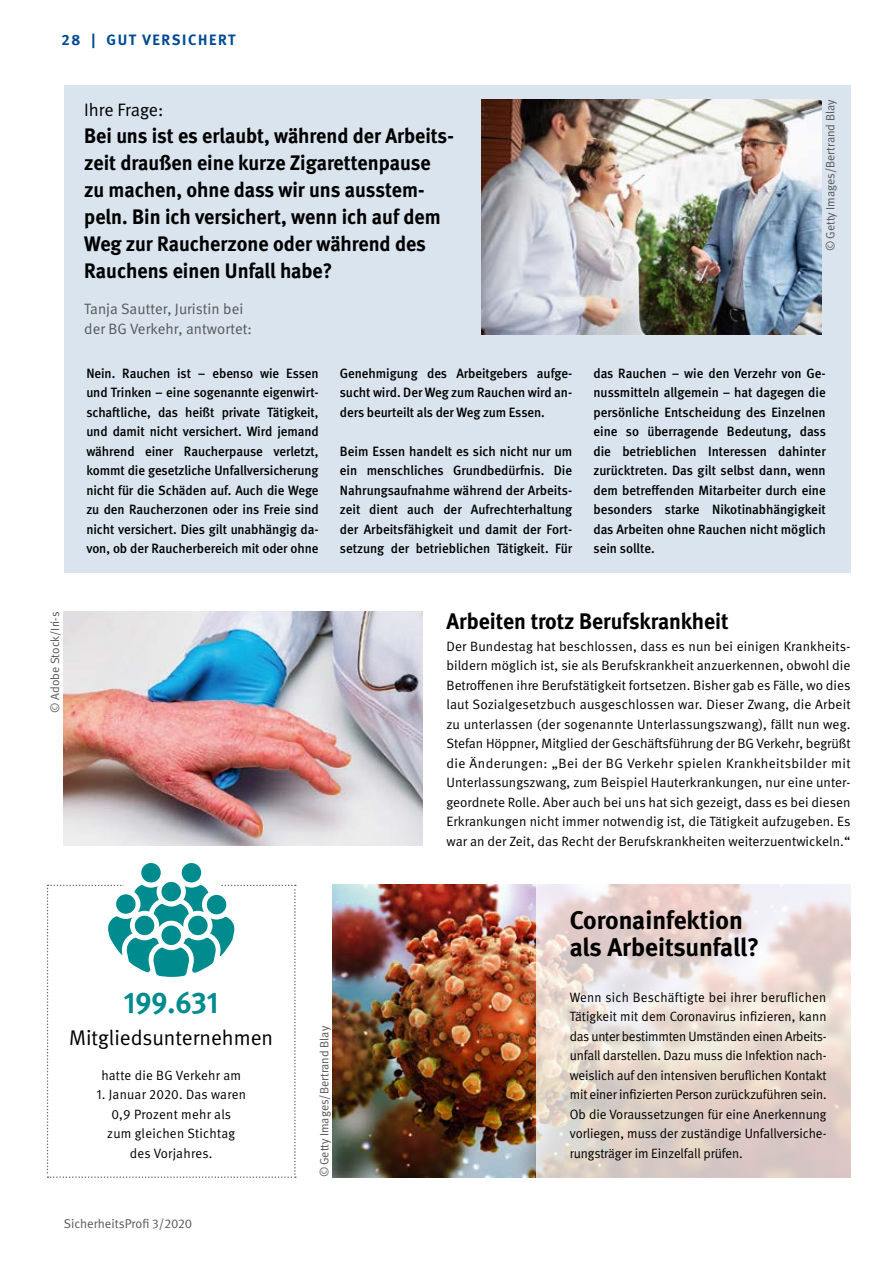
<style>
.page{position:relative;width:893px;height:1263px;background:#fff}
.page>*{position:absolute;margin:0;border:0;box-sizing:border-box;transform-origin:0 0}
.t1{font:700 30.15px "DGUV Meta";color:#008c8f;scale:.96 1}
.t2{font:700 25.5px/27px "DGUV Meta";color:#000}
.t3{font:700 22.5px "DGUV Meta";color:#000}
.t4{font:21.3px "DGUV Meta";color:#000}
.t5{font:700 21px/27px "DGUV Meta";color:#000;scale:.96 1}
.t6{font:18px "DGUV Meta";letter-spacing:-.005em;color:#000}
.t7{font:15px/19.5px "DGUV Meta";letter-spacing:.005em;color:#585757}
.t8{font:700 15px "DGUV Meta";letter-spacing:.11em;color:#004a93}
.t9{font:13.5px/19.5px "DGUV Meta";letter-spacing:.005em;color:#000;text-align:justify}
.t10{font:500 13.5px/19.5px "DGUV Meta";letter-spacing:-.005em;color:#000;text-align:justify}
.t11{font:12.75px "DGUV Meta";color:#585757}
.t12{font:12px "DGUV Meta";color:#585757}
</style>
<div class="page">
<div style="left:64px;top:85px;width:786px;height:488px;background:#d9e4ee"></div>
<img style="left:481px;top:100px;width:340px;height:234px">
<img style="left:64px;top:612px;width:359px;height:234px">
<img style="left:333px;top:885px;width:203px;height:292px">
<svg style="left:536px;top:884px;width:315px;height:294px;background:#e6d8d1"></svg>
<svg style="left:47px;top:863px;width:249px;height:315px"></svg>
<p class="t8" style="left:62px;top:31px;width:175px">28 | GUT VERSICHERT</p>
<h3 class="t6" style="left:84px;top:99px;width:81px">Ihre Frage:</h3>
<h3 class="t5" style="left:84px;top:122px;width:386px">Bei uns ist es erlaubt, während der Arbeits&shy;zeit draußen eine kurze Zigarettenpause zu machen, ohne dass wir uns ausstem&shy;peln. Bin ich versichert, wenn ich auf dem Weg zur Raucherzone oder während des Rauchens einen Unfall habe?</h3>
<p class="t7" style="left:84px;top:299px;width:169px">Tanja Sautter, Juristin bei der BG Verkehr, antwortet:</p>
<p class="t10" style="left:86px;top:364px;width:234px">Nein. Rauchen ist – ebenso wie Essen und Trinken – eine sogenannte eigenwirt&shy;schaftliche, das heißt private Tätigkeit, und damit nicht versichert. Wird jemand während einer Raucherpause verletzt, kommt die gesetzliche Unfallversicherung nicht für die Schäden auf. Auch die Wege zu den Raucherzonen oder ins Freie sind nicht versichert. Dies gilt unabhängig da&shy;von, ob der Raucherbereich mit oder ohne</p>
<p class="t10" style="left:340px;top:364px;width:234px">Genehmigung des Arbeitgebers aufge&shy;sucht wird. Der Weg zum Rauchen wird an&shy;ders beurteilt als der Weg zum Essen.</p>
<p class="t10" style="left:340px;top:442px;width:234px">Beim Essen handelt es sich nicht nur um ein menschliches Grundbedürfnis. Die Nahrungsaufnahme während der Arbeits&shy;zeit dient auch der Aufrechterhaltung der Arbeitsfähigkeit und damit der Fort&shy;setzung der betrieblichen Tätigkeit. Für</p>
<p class="t12" style="left:823px;top:251px;width:152px;rotate:-90deg">©Getty Images/Bertrand Blay</p>
<p class="t10" style="left:593px;top:364px;width:234px">das Rauchen – wie den Verzehr von Ge&shy;nussmitteln allgemein – hat dagegen die persönliche Entscheidung des Einzelnen eine so überragende Bedeutung, dass die betrieblichen Interessen dahinter zurücktreten. Das gilt selbst dann, wenn dem betreffenden Mitarbeiter durch eine besonders starke Nikotinabhängigkeit das Arbeiten ohne Rauchen nicht möglich sein sollte.</p>
<p class="t12" style="left:48px;top:712px;width:103px;rotate:-90deg">© Adobe Stock/Iri-s</p>
<h3 class="t3" style="left:446px;top:607px;width:284px">Arbeiten trotz Berufskrankheit</h3>
<p class="t9" style="left:446px;top:636px;width:406px">Der Bundestag hat beschlossen, dass es nun bei einigen Krankheits&shy;bildern möglich ist, sie als Berufskrankheit anzuerkennen, obwohl die Betroffenen ihre Berufstätigkeit fortsetzen. Bisher gab es Fälle, wo dies laut Sozialgesetzbuch ausgeschlossen war. Dieser Zwang, die Arbeit zu unterlassen (der sogenannte Unterlassungszwang), fällt nun weg.<br>Stefan Höppner, Mitglied der Geschäftsführung der BG Verkehr, begrüßt die Änderungen: „Bei der BG Verkehr spielen Krankheitsbilder mit Unterlassungszwang, zum Beispiel Hauterkrankungen, nur eine unter&shy;geordnete Rolle. Aber auch bei uns hat sich gezeigt, dass es bei diesen Erkrankungen nicht immer notwendig ist, die Tätigkeit aufzugeben. Es war an der Zeit, das Recht der Berufskrankheiten weiterzuentwickeln.“</p>
<h1 class="t1" style="left:124px;top:985px;width:100px">199.631</h1>
<h3 class="t4" style="left:69px;top:1025px;width:206px">Mitgliedsunternehmen</h3>
<p class="t9" style="left:101px;top:1065px;width:141px">hatte die BG Verkehr am</p>
<p class="t9" style="left:96px;top:1085px;width:151px;text-align:center">1. Januar 2020. Das waren<br>0,9 Prozent mehr als<br>zum gleichen Stichtag des Vorjahres.</p>
<p class="t11" style="left:64px;top:1216px;width:130px">SicherheitsProfi 3/2020</p>
<p class="t12" style="left:317px;top:1177px;width:152px;rotate:-90deg">©Getty Images/Bertrand Blay</p>
<h2 class="t2" style="left:570px;top:908px;width:191px">Coronainfektion als Arbeitsunfall?</h2>
<p class="t9" style="left:570px;top:987px;width:258px">Wenn sich Beschäftigte bei ihrer beruflichen Tätigkeit mit dem Coronavirus infizieren, kann das unter bestimmten Umständen einen Arbeits&shy;unfall darstellen. Dazu muss die Infektion nach&shy;weislich auf den intensiven beruflichen Kontakt mit einer infizierten Person zurückzuführen sein.<br>Ob die Voraussetzungen für eine Anerkennung vorliegen, muss der zuständige Unfallversiche&shy;rungsträger im Einzelfall prüfen.</p>
</div>
